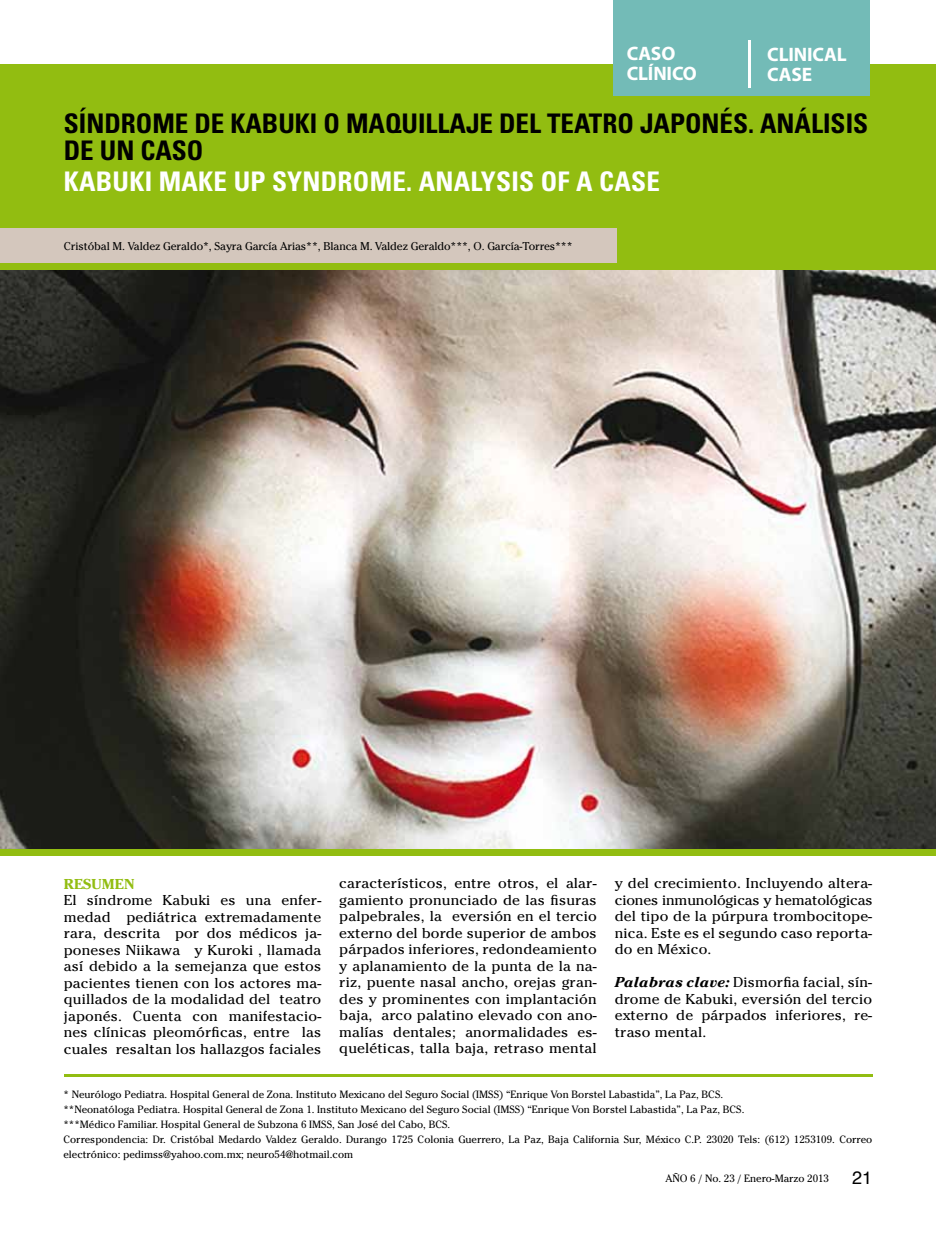
<style>
.page{position:relative;width:936px;height:1234px;background:#fff}
.page>*{position:absolute;margin:0;border:0;box-sizing:border-box;transform-origin:0 0}
.t1{font:700 condensed 27px/27px "Univers LT Std";color:#000}
.t2{font:700 condensed 27px "Univers LT Std";letter-spacing:.01em;color:#fff}
.t3{font:700 19.5px/19.5px "Myriad Pro";letter-spacing:-.01em;color:#fff}
.t4{font:18px "Helvetica";color:#000}
.t5{font:14.25px/16.5px "Cheltenham";letter-spacing:.01em;color:#000;text-align:justify;scale:1.05 1}
.t6{font:700 14.25px "Cheltenham";letter-spacing:.01em;color:#92bd11;scale:1.05 1}
.t7{font:11.25px "Cheltenham";letter-spacing:-.01em;color:#000}
.t8{font:10.5px/15px "Cheltenham";color:#000}
.s1{font-weight:700;font-style:italic}
</style>
<div class="page">
<div style="left:0;top:64px;width:934px;height:791px;background:#92bd11"></div>
<img style="left:0;top:270px;width:934px;height:578px">
<div style="left:0;top:228px;width:617px;height:35px;background:#d4c7bd"></div>
<hr style="left:64px;top:1073px;width:808px;height:2px;background:#92bd11">
<div style="left:612px;top:0;width:257px;height:95px;background:#73bbb7"></div>
<hr style="left:748px;top:41px;width:2px;height:47px;background:#fff">
<h2 class="t3" style="left:626px;top:43px;width:72px">CASO<br>CLÍNICO</h2>
<h2 class="t3" style="left:767px;top:44px;width:81px">CLINICAL<br>CASE</h2>
<h1 class="t1" style="left:64px;top:110px;width:805px">SÍNDROME DE KABUKI O MAQUILLAJE DEL TEATRO JAPONÉS. ANÁLISIS<br>DE UN CASO</h1>
<h1 class="t2" style="left:64px;top:165px;width:597px">KABUKI MAKE UP SYNDROME. ANALYSIS OF A CASE</h1>
<p class="t7" style="left:64px;top:239px;width:510px">Cristóbal M. Valdez Geraldo*, Sayra García Arias**, Blanca M. Valdez Geraldo***, O. García-Torres***</p>
<p class="t6" style="left:64px;top:874px;width:69px">RESUMEN</p>
<p class="t5" style="left:64px;top:891px;width:247px">El síndrome Kabuki es una enfer&shy;medad pediátrica extremadamente rara, descrita por dos médicos ja&shy;poneses Niikawa y Kuroki , llamada así debido a la semejanza que estos pacientes tienen con los actores ma&shy;quillados de la modalidad del teatro japonés. Cuenta con manifestacio&shy;nes clínicas pleomórficas, entre las cuales resaltan los hallazgos faciales</p>
<p class="t5" style="left:339px;top:875px;width:247px">característicos, entre otros, el alar&shy;gamiento pronunciado de las fisuras palpebrales, la eversión en el tercio externo del borde superior de ambos párpados inferiores, redondeamiento y aplanamiento de la punta de la na&shy;riz, puente nasal ancho, orejas gran&shy;des y prominentes con implantación baja, arco palatino elevado con ano&shy;malías dentales; anormalidades es&shy;queléticas, talla baja, retraso mental</p>
<p class="t5" style="left:614px;top:875px;width:247px">y del crecimiento. Incluyendo altera&shy;ciones inmunológicas y hematológicas del tipo de la púrpura trombocitope&shy;nica. Este es el segundo caso reporta&shy;do en México.</p>
<p class="t5" style="left:614px;top:974px;width:247px"><span class="s1">Palabras clave:</span> Dismorfia facial, sín&shy;drome de Kabuki, eversión del tercio externo de párpados inferiores, re&shy;traso mental.</p>
<p class="t8" style="left:63px;top:1086px;width:810px">* Neurólogo Pediatra. Hospital General de Zona. Instituto Mexicano del Seguro Social (IMSS) “Enrique Von Borstel Labastida”, La Paz, BCS.<br>**Neonatóloga Pediatra. Hospital General de Zona 1. Instituto Mexicano del Seguro Social (IMSS) “Enrique Von Borstel Labastida”, La Paz, BCS.<br>***Médico Familiar. Hospital General de Subzona 6 IMSS, San José del Cabo, BCS.<br>Correspondencia: Dr. Cristóbal Medardo Valdez Geraldo. Durango 1725 Colonia Guerrero, La Paz, Baja California Sur, México C.P. 23020 Tels: (612) 1253109. Correo electrónico: pedimss@yahoo.com.mx; neuro54@hotmail.com</p>
<p class="t8" style="left:665px;top:1170px;width:165px">AÑO 6 / No. 23 / Enero-Marzo 2013</p>
<p class="t4" style="left:852px;top:1169px;width:22px">21</p>
</div>
